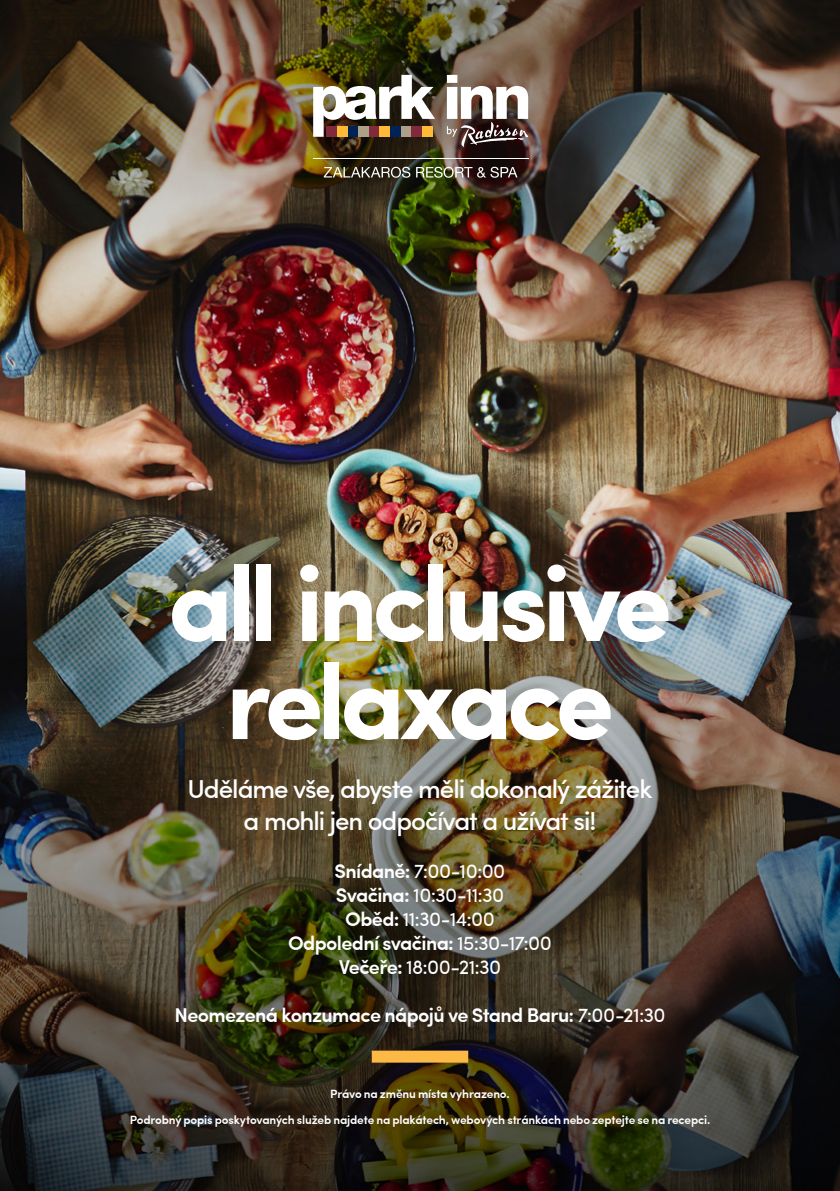
<style>
.page{position:relative;width:840px;height:1191px;background:#fff}
.page>*{position:absolute;margin:0;border:0;box-sizing:border-box;transform-origin:0 0}
.t1{font:700 106px/98px "Sofia Pro";letter-spacing:-.055em;color:#fff;text-align:center}
.t2{font:500 26px/31.2px "Sofia Pro";letter-spacing:-.04em;color:#fff;text-align:center}
.t3{font:20px/24px "Sofia Pro";letter-spacing:-.035em;color:#fff;text-align:center}
.t4{font:600 20px "Sofia Pro";letter-spacing:-.035em;color:#fff}
.t5{font:600 12px/26px "Sofia Pro";letter-spacing:-.015em;color:#fff;text-align:center}
.s1{font-weight:600}
.s2{font-weight:400}
</style>
<div class="page">
<img style="left:0;top:420px;width:839px;height:53px">
<img style="left:0;top:473px;width:839px;height:718px">
<img style="left:0;top:0;width:839px;height:420px">
<div style="left:247px;top:13px;width:346px;height:230px;background:#000;opacity:.8"></div>
<hr style="left:313px;top:158px;width:215px;height:1px;background:#fff">
<img style="left:313px;top:75px;width:122px;height:62px">
<div style="left:326px;top:126px;width:11px;height:11px;background:#812a3c"></div>
<div style="left:337px;top:126px;width:10px;height:11px;background:#ffba37"></div>
<div style="left:347px;top:126px;width:11px;height:11px;background:#002357"></div>
<div style="left:358px;top:126px;width:11px;height:11px;background:#aca188"></div>
<div style="left:369px;top:126px;width:10px;height:11px;background:#812a3c"></div>
<div style="left:379px;top:126px;width:11px;height:11px;background:#ffba37"></div>
<div style="left:390px;top:126px;width:10px;height:11px;background:#002357"></div>
<div style="left:400px;top:126px;width:11px;height:11px;background:#aca188"></div>
<div style="left:411px;top:126px;width:11px;height:11px;background:#812a3c"></div>
<div style="left:422px;top:126px;width:10px;height:11px;background:#ffba37"></div>
<svg style="left:446px;top:75px;width:82px;height:72px"></svg>
<svg style="left:323px;top:167px;width:87px;height:11px"></svg>
<svg style="left:416px;top:167px;width:101px;height:11px"></svg>
<div style="left:371px;top:1050px;width:97px;height:12px;background:#fdb945"></div>
<h1 class="t1" style="left:168px;top:548px;width:505px">all inclusive relaxace</h1>
<h2 class="t2" style="left:187px;top:772px;width:466px">Uděláme vše, abyste měli dokonalý zážitek a mohli jen odpočívat a užívat si!</h2>
<h3 class="t3" style="left:288px;top:857px;width:265px"><span class="s1">Snídaně:</span> 7:00-10:00<br><span class="s1">Svačina:</span> 10:30-11:30<br><span class="s1">Oběd:</span> 11:30-14:00<br><span class="s1">Odpolední svačina:</span> 15:30-17:00<br><span class="s1">Večeře:</span> 18:00-21:30</h3>
<h3 class="t4" style="left:174px;top:999px;width:492px">Neomezená konzumace nápojů ve Stand Baru: <span class="s2">7:00-21:30</span></h3>
<p class="t5" style="left:130px;top:1079px;width:581px">Právo na změnu místa vyhrazeno.<br>Podrobný popis poskytovaných služeb najdete na plakátech, webových stránkách nebo zeptejte se na recepci.</p>
</div>
